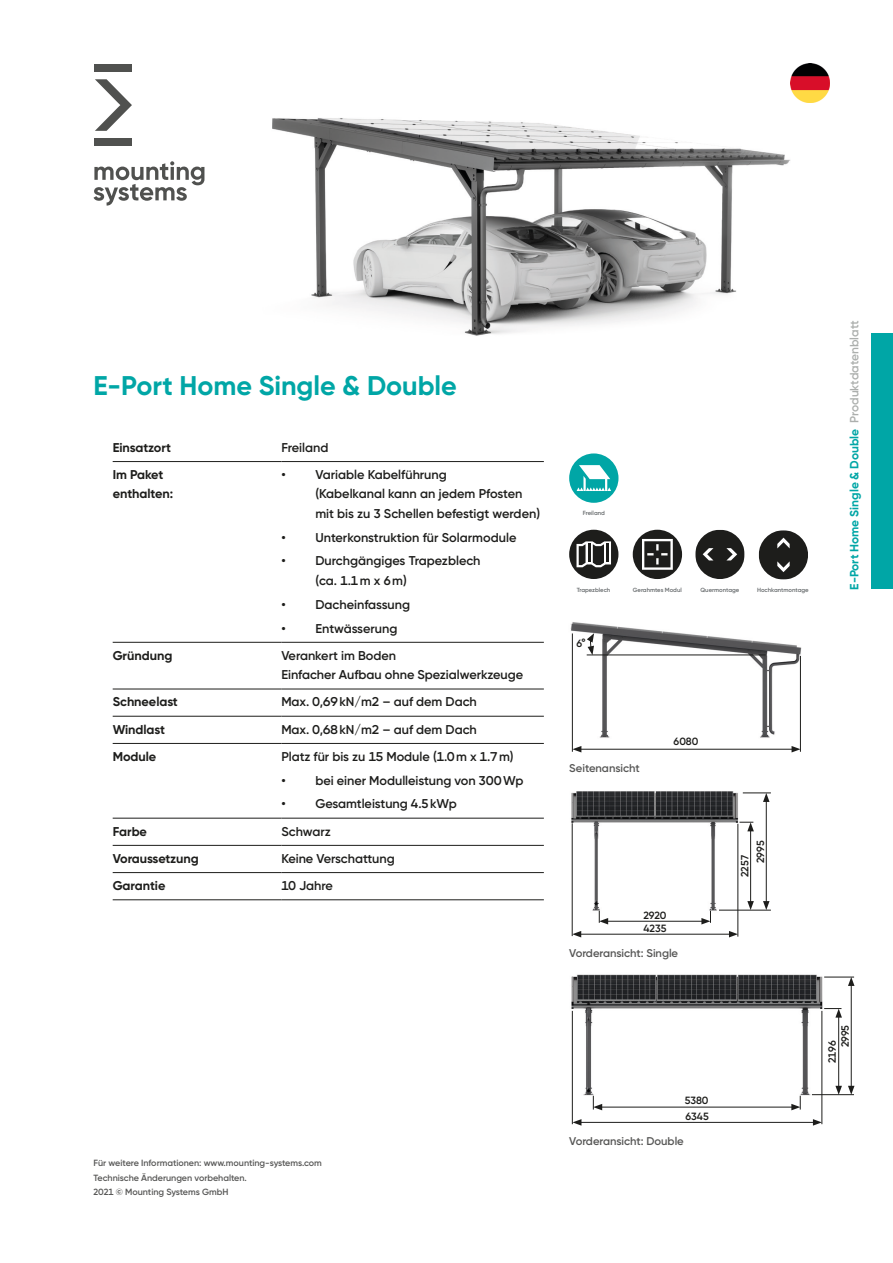
<style>
.page{position:relative;width:893px;height:1263px;background:#fff}
.page>*{position:absolute;margin:0;border:0;box-sizing:border-box;transform-origin:0 0}
.t1{font:700 27px "Gilroy";color:#00a6a6}
.t2{font:600 12.75px/19.5px "Gilroy";letter-spacing:-.005em;color:#1d1d1b}
.t3{font:700 12.75px/19.5px "Gilroy";letter-spacing:-.005em;color:#1d1d1b}
.t4{font:700 12px "Gilroy";letter-spacing:-.005em;color:#00a6a6}
.t5{font:600 11.25px "Gilroy";letter-spacing:-.005em;color:#575756}
.t6{font:600 10.5px/15.6px "Gilroy";color:#1d1d1b}
.t7{font:600 9px/14.2px "Gilroy";letter-spacing:-.005em;color:#575756}
.t8{font:600 6px "Gilroy";letter-spacing:-.005em;color:#676b6d}
.s1{font-weight:600;color:#acafad}
</style>
<div class="page">
<div style="left:872px;top:334px;width:21px;height:255px;background:#00a6a6"></div>
<hr style="left:113px;top:461px;width:168px;height:1px;background:#1d1d1b">
<hr style="left:281px;top:461px;width:263px;height:1px;background:#1d1d1b">
<hr style="left:113px;top:642px;width:168px;height:1px;background:#1d1d1b">
<hr style="left:281px;top:642px;width:263px;height:1px;background:#1d1d1b">
<hr style="left:113px;top:689px;width:168px;height:1px;background:#1d1d1b">
<hr style="left:281px;top:689px;width:263px;height:1px;background:#1d1d1b">
<hr style="left:113px;top:716px;width:168px;height:1px;background:#1d1d1b">
<hr style="left:281px;top:716px;width:263px;height:1px;background:#1d1d1b">
<hr style="left:113px;top:743px;width:168px;height:1px;background:#1d1d1b">
<hr style="left:281px;top:743px;width:263px;height:1px;background:#1d1d1b">
<hr style="left:113px;top:818px;width:168px;height:1px;background:#1d1d1b">
<hr style="left:281px;top:818px;width:263px;height:1px;background:#1d1d1b">
<hr style="left:113px;top:845px;width:168px;height:1px;background:#1d1d1b">
<hr style="left:281px;top:845px;width:263px;height:1px;background:#1d1d1b">
<hr style="left:113px;top:872px;width:168px;height:1px;background:#1d1d1b">
<hr style="left:281px;top:872px;width:263px;height:1px;background:#1d1d1b">
<hr style="left:113px;top:899px;width:168px;height:1px;background:#1d1d1b">
<hr style="left:281px;top:899px;width:263px;height:1px;background:#1d1d1b">
<svg style="left:633px;top:530px;width:49px;height:49px"></svg>
<svg style="left:695px;top:530px;width:50px;height:49px"></svg>
<svg style="left:759px;top:530px;width:49px;height:50px"></svg>
<svg style="left:569px;top:530px;width:49px;height:49px"></svg>
<svg style="left:569px;top:453px;width:49px;height:50px"></svg>
<img style="left:571px;top:791px;width:200px;height:138px">
<hr style="left:719px;top:910px;width:52px;height:1px;background:#1d1d1b">
<hr style="left:572px;top:823px;width:1px;height:113px;background:#1d1d1b">
<hr style="left:738px;top:824px;width:1px;height:113px;background:#1d1d1b">
<hr style="left:750px;top:829px;width:1px;height:74px;background:#1d1d1b">
<svg style="left:747px;top:901px;width:7px;height:9px"></svg>
<svg style="left:739px;top:822px;width:15px;height:9px"></svg>
<hr style="left:766px;top:799px;width:1px;height:104px;background:#1d1d1b">
<svg style="left:763px;top:901px;width:6px;height:9px"></svg>
<svg style="left:743px;top:793px;width:28px;height:9px"></svg>
<hr style="left:606px;top:921px;width:98px;height:1px;background:#1d1d1b">
<svg style="left:599px;top:911px;width:9px;height:13px"></svg>
<svg style="left:701px;top:911px;width:10px;height:13px"></svg>
<hr style="left:579px;top:934px;width:152px;height:1px;background:#1d1d1b">
<svg style="left:572px;top:931px;width:9px;height:6px"></svg>
<svg style="left:729px;top:931px;width:9px;height:6px"></svg>
<img style="left:571px;top:974px;width:266px;height:141px">
<hr style="left:824px;top:977px;width:30px;height:1px;background:#1d1d1b">
<hr style="left:812px;top:1094px;width:42px;height:1px;background:#1d1d1b">
<hr style="left:572px;top:1011px;width:1px;height:113px;background:#1d1d1b">
<hr style="left:822px;top:1011px;width:1px;height:113px;background:#1d1d1b">
<hr style="left:851px;top:983px;width:1px;height:105px;background:#1d1d1b">
<svg style="left:848px;top:1086px;width:6px;height:9px"></svg>
<svg style="left:848px;top:977px;width:6px;height:9px"></svg>
<hr style="left:838px;top:1015px;width:1px;height:73px;background:#1d1d1b">
<svg style="left:835px;top:1086px;width:7px;height:9px"></svg>
<svg style="left:824px;top:1008px;width:18px;height:9px"></svg>
<hr style="left:600px;top:1107px;width:194px;height:1px;background:#1d1d1b">
<svg style="left:593px;top:1096px;width:9px;height:14px"></svg>
<svg style="left:791px;top:1096px;width:10px;height:14px"></svg>
<hr style="left:579px;top:1122px;width:236px;height:1px;background:#1d1d1b">
<svg style="left:572px;top:1119px;width:9px;height:7px"></svg>
<svg style="left:813px;top:1119px;width:9px;height:7px"></svg>
<img style="left:570px;top:622px;width:232px;height:131px">
<hr style="left:572px;top:633px;width:1px;height:119px;background:#1d1d1b">
<hr style="left:587px;top:655px;width:179px;height:1px;background:#1d1d1b">
<hr style="left:800px;top:656px;width:1px;height:96px;background:#1d1d1b">
<hr style="left:579px;top:749px;width:215px;height:1px;background:#1d1d1b">
<svg style="left:572px;top:746px;width:9px;height:6px"></svg>
<svg style="left:791px;top:746px;width:9px;height:6px"></svg>
<svg style="left:587px;top:633px;width:7px;height:22px"></svg>
<img style="left:204px;top:63px;width:626px;height:273px">
<img style="left:791px;top:64px;width:38px;height:38px">
<svg style="left:94px;top:161px;width:110px;height:45px"></svg>
<svg style="left:95px;top:79px;width:37px;height:52px"></svg>
<div style="left:94px;top:139px;width:38px;height:7px;background:#50514f"></div>
<div style="left:94px;top:64px;width:38px;height:8px;background:#50514f"></div>
<h1 class="t1" style="left:94px;top:369px;width:365px">E-Port Home Single &amp; Double</h1>
<p class="t3" style="left:113px;top:437px;width:60px">Einsatzort</p>
<p class="t2" style="left:281px;top:437px;width:49px">Freiland</p>
<p class="t3" style="left:113px;top:465px;width:62px">Im Paket enthalten:</p>
<p class="t2" style="left:315px;top:465px;width:226px;text-indent:-34px">• Variable Kabelführung<br>(Kabelkanal kann an jedem Pfosten mit bis zu 3 Schellen befestigt werden)</p>
<p class="t2" style="left:281px;top:527px;width:237px">• Unterkonstruktion für Solarmodule</p>
<p class="t2" style="left:315px;top:551px;width:167px;text-indent:-34px">• Durchgängiges Trapezblech (ca. 1.1 m x 6 m)</p>
<p class="t2" style="left:281px;top:594px;width:130px">• Dacheinfassung</p>
<p class="t2" style="left:281px;top:618px;width:118px">• Entwässerung</p>
<p class="t3" style="left:113px;top:645px;width:61px">Gründung</p>
<p class="t2" style="left:281px;top:645px;width:243px">Verankert im Boden<br>Einfacher Aufbau ohne Spezialwerkzeuge</p>
<p class="t3" style="left:113px;top:692px;width:67px">Schneelast</p>
<p class="t2" style="left:281px;top:692px;width:197px">Max. 0,69 kN/m2 – auf dem Dach</p>
<p class="t3" style="left:113px;top:719px;width:54px">Windlast</p>
<p class="t2" style="left:281px;top:719px;width:197px">Max. 0,68 kN/m2 – auf dem Dach</p>
<p class="t3" style="left:113px;top:746px;width:45px">Module</p>
<p class="t2" style="left:281px;top:746px;width:234px">Platz für bis zu 15 Module (1.0 m x 1.7 m)</p>
<p class="t2" style="left:281px;top:770px;width:244px">• bei einer Modulleistung von 300 Wp</p>
<p class="t2" style="left:281px;top:794px;width:177px">• Gesamtleistung 4.5 kWp</p>
<p class="t3" style="left:113px;top:821px;width:36px">Farbe</p>
<p class="t2" style="left:281px;top:821px;width:51px">Schwarz</p>
<p class="t3" style="left:113px;top:848px;width:88px">Voraussetzung</p>
<p class="t2" style="left:281px;top:848px;width:115px">Keine Verschattung</p>
<p class="t3" style="left:113px;top:876px;width:54px">Garantie</p>
<p class="t2" style="left:281px;top:876px;width:53px">10 Jahre</p>
<p class="t7" style="left:94px;top:1156px;width:230px">Für weitere Informationen: www.mounting-systems.com<br>Technische Änderungen vorbehalten.<br>2021 © Mounting Systems GmbH</p>
<p class="t8" style="left:583px;top:509px;width:24px">Freiland</p>
<p class="t8" style="left:577px;top:586px;width:35px">Trapezblech</p>
<p class="t8" style="left:633px;top:586px;width:51px">Gerahmtes Modul</p>
<p class="t8" style="left:700px;top:586px;width:40px">Quermontage</p>
<p class="t8" style="left:757px;top:586px;width:53px">Hochkantmontage</p>
<p class="t6" style="left:576px;top:635px;width:11px">6°</p>
<p class="t4" style="left:847px;top:590px;width:271px;rotate:-90deg">E-Port Home Single &amp; Double <span class="s1">Produktdatenblatt</span></p>
<p class="t5" style="left:569px;top:761px;width:72px">Seitenansicht</p>
<p class="t6" style="left:674px;top:734px;width:26px">6080</p>
<p class="t6" style="left:643px;top:907px;width:25px">2920</p>
<p class="t6" style="left:643px;top:920px;width:24px">4235</p>
<p class="t5" style="left:569px;top:946px;width:110px">Vorderansicht: Single</p>
<p class="t6" style="left:737px;top:863px;width:24px;text-indent:-14px;rotate:-90deg">2257<br>2995</p>
<p class="t6" style="left:685px;top:1093px;width:25px">5380<br>6345</p>
<p class="t5" style="left:569px;top:1134px;width:116px">Vorderansicht: Double</p>
<p class="t6" style="left:826px;top:1047px;width:24px;line-height:13px;text-indent:-16px;rotate:-90deg">2196<br>2995</p>
</div>
